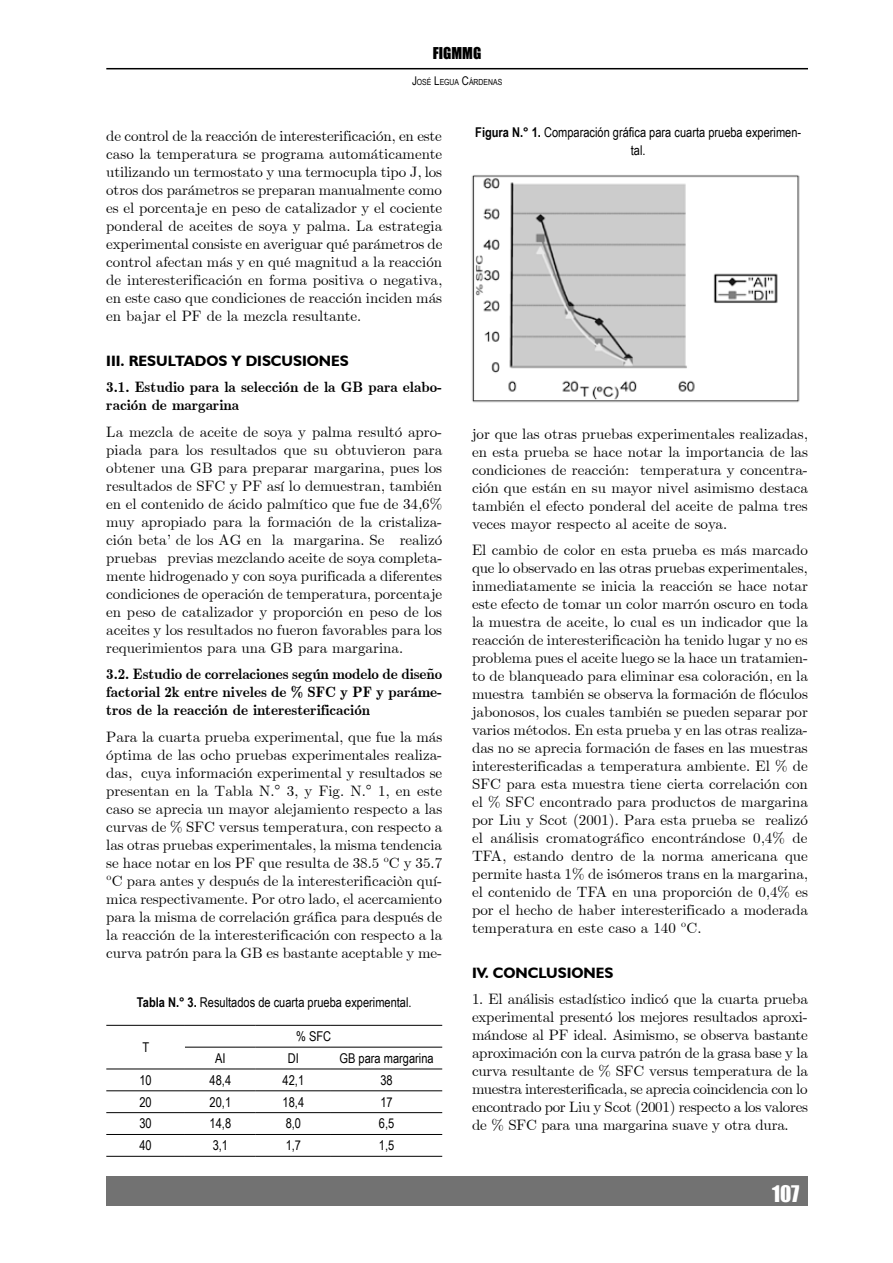
<style>
.page{position:relative;width:893px;height:1263px;background:#fff}
.page>*{position:absolute;margin:0;border:0;box-sizing:border-box;transform-origin:0 0}
.t1{font:21px "Impact";color:#fff}
.t2{font:15px/18px "Euclid";color:#000;text-align:justify}
.t3{font:700 15px/18px "Euclid";color:#000}
.t4{font:700 15px "Humanist 521 BT";color:#000}
.t5{font:15px "Impact";color:#000}
.t6{font:13.5px/18px "Arial Narrow";color:#000;text-align:center}
.t7{font:8.4px "Arial Narrow";color:#000}
.s1{font-size:12px}
.s2{font-weight:700}
</style>
<div class="page">
<div style="left:106px;top:1176px;width:702px;height:30px;background:#727272"></div>
<hr style="left:106px;top:68px;width:702px;height:1px;background:#000">
<hr style="left:106px;top:1025px;width:79px;height:1px;background:#000">
<hr style="left:185px;top:1025px;width:71px;height:1px;background:#000">
<hr style="left:256px;top:1025px;width:75px;height:1px;background:#000">
<hr style="left:331px;top:1025px;width:111px;height:1px;background:#000">
<hr style="left:185px;top:1047px;width:71px;height:1px;background:#000">
<hr style="left:256px;top:1047px;width:75px;height:1px;background:#000">
<hr style="left:331px;top:1047px;width:111px;height:1px;background:#000">
<hr style="left:106px;top:1068px;width:79px;height:1px;background:#000">
<hr style="left:185px;top:1068px;width:71px;height:1px;background:#000">
<hr style="left:256px;top:1068px;width:75px;height:1px;background:#000">
<hr style="left:331px;top:1068px;width:111px;height:1px;background:#000">
<hr style="left:106px;top:1090px;width:79px;height:1px;background:#000">
<hr style="left:185px;top:1090px;width:71px;height:1px;background:#000">
<hr style="left:256px;top:1090px;width:75px;height:1px;background:#000">
<hr style="left:331px;top:1090px;width:111px;height:1px;background:#000">
<hr style="left:106px;top:1112px;width:79px;height:1px;background:#000">
<hr style="left:185px;top:1112px;width:71px;height:1px;background:#000">
<hr style="left:256px;top:1112px;width:75px;height:1px;background:#000">
<hr style="left:331px;top:1112px;width:111px;height:1px;background:#000">
<hr style="left:106px;top:1134px;width:79px;height:1px;background:#000">
<hr style="left:185px;top:1134px;width:71px;height:1px;background:#000">
<hr style="left:256px;top:1134px;width:75px;height:1px;background:#000">
<hr style="left:331px;top:1134px;width:111px;height:1px;background:#000">
<hr style="left:106px;top:1156px;width:79px;height:1px;background:#000">
<hr style="left:185px;top:1156px;width:71px;height:1px;background:#000">
<hr style="left:256px;top:1156px;width:75px;height:1px;background:#000">
<hr style="left:331px;top:1156px;width:111px;height:1px;background:#000">
<img style="left:472px;top:175px;width:328px;height:228px">
<p class="t5" style="left:433px;top:41px;width:50px">FIGMMG</p>
<p class="t7" style="left:412px;top:76px;width:92px"><span class="s1">J</span>OSÉ <span class="s1">L</span>EGUA <span class="s1">C</span>ÁRDENAS</p>
<p class="t2" style="left:106px;top:127px;width:338px">de control de la reacción de interesterificación, en este caso la temperatura se programa automáticamente utilizando un termostato y una termocupla tipo J, los otros dos parámetros se preparan manualmente como es el porcentaje en peso de catalizador y el cociente ponderal de aceites de soya y palma. La estrategia experimental consiste en averiguar qué parámetros de control afectan más y en qué magnitud a la reacción de interesterificación en forma positiva o negativa, en este caso que condiciones de reacción inciden más en bajar el PF de la mezcla resultante.</p>
<p class="t4" style="left:106px;top:351px;width:244px">III. RESULTADOS Y DISCUSIONES</p>
<p class="t3" style="left:106px;top:379px;width:337px">3.1. Estudio para la selección de la GB para elabo&shy;ración de margarina</p>
<p class="t2" style="left:106px;top:423px;width:338px">La mezcla de aceite de soya y palma resultó apro&shy;piada para los resultados que su obtuvieron para obtener una GB para preparar margarina, pues los resultados de SFC y PF así lo demuestran, también en el contenido de ácido palmítico que fue de 34,6% muy apropiado para la formación de la cristaliza&shy;ción beta’ de los AG en la margarina. Se realizó pruebas previas mezclando aceite de soya completa&shy;mente hidrogenado y con soya purificada a diferentes condiciones de operación de temperatura, porcentaje en peso de catalizador y proporción en peso de los aceites y los resultados no fueron favorables para los requerimientos para una GB para margarina.</p>
<p class="t3" style="left:106px;top:666px;width:337px;text-align:justify">3.2. Estudio de correlaciones según modelo de diseño factorial 2k entre niveles de % SFC y PF y paráme&shy;tros de la reacción de interesterificación</p>
<p class="t2" style="left:106px;top:728px;width:337px">Para la cuarta prueba experimental, que fue la más óptima de las ocho pruebas experimentales realiza&shy;das, cuya información experimental y resultados se presentan en la Tabla N.° 3, y Fig. N.° 1, en este caso se aprecia un mayor alejamiento respecto a las curvas de % SFC versus temperatura, con respecto a las otras pruebas experimentales, la misma tendencia se hace notar en los PF que resulta de 38.5 ºC y 35.7 ºC para antes y después de la interesterificaciòn quí&shy;mica respectivamente. Por otro lado, el acercamiento para la misma de correlación gráfica para después de la reacción de la interesterificación con respecto a la curva patrón para la GB es bastante aceptable y me-</p>
<p class="t6" style="left:137px;top:993px;width:276px"><span class="s2">Tabla N.° 3.</span> Resultados de cuarta prueba experimental.</p>
<p class="t6" style="left:142px;top:1038px;width:8px">T</p>
<p class="t6" style="left:296px;top:1027px;width:37px">% SFC</p>
<p class="t6" style="left:215px;top:1049px;width:12px">AI</p>
<p class="t6" style="left:288px;top:1049px;width:13px">DI</p>
<p class="t6" style="left:339px;top:1049px;width:96px">GB para margarina</p>
<p class="t6" style="left:139px;top:1070px;width:14px">10</p>
<p class="t6" style="left:210px;top:1070px;width:23px">48,4</p>
<p class="t6" style="left:283px;top:1070px;width:23px">42,1</p>
<p class="t6" style="left:380px;top:1070px;width:14px">38</p>
<p class="t6" style="left:139px;top:1092px;width:14px">20</p>
<p class="t6" style="left:210px;top:1092px;width:23px">20,1</p>
<p class="t6" style="left:283px;top:1092px;width:23px">18,4</p>
<p class="t6" style="left:380px;top:1092px;width:14px">17</p>
<p class="t6" style="left:139px;top:1114px;width:14px">30</p>
<p class="t6" style="left:210px;top:1114px;width:23px">14,8</p>
<p class="t6" style="left:286px;top:1114px;width:17px">8,0</p>
<p class="t6" style="left:379px;top:1114px;width:17px">6,5</p>
<p class="t6" style="left:139px;top:1136px;width:14px">40</p>
<p class="t6" style="left:213px;top:1136px;width:17px">3,1</p>
<p class="t6" style="left:286px;top:1136px;width:17px">1,7</p>
<p class="t6" style="left:379px;top:1136px;width:17px">1,5</p>
<p class="t6" style="left:475px;top:123px;width:327px"><span class="s2">Figura N.° 1.</span> Comparación gráfica para cuarta prueba experimen&shy;tal.</p>
<p class="t2" style="left:472px;top:425px;width:337px">jor que las otras pruebas experimentales realizadas, en esta prueba se hace notar la importancia de las condiciones de reacción: temperatura y concentra&shy;ción que están en su mayor nivel asimismo destaca también el efecto ponderal del aceite de palma tres veces mayor respecto al aceite de soya.</p>
<p class="t2" style="left:472px;top:541px;width:338px">El cambio de color en esta prueba es más marcado que lo observado en las otras pruebas experimentales, inmediatamente se inicia la reacción se hace notar este efecto de tomar un color marrón oscuro en toda la muestra de aceite, lo cual es un indicador que la reacción de interesterificaciòn ha tenido lugar y no es problema pues el aceite luego se la hace un tratamien&shy;to de blanqueado para eliminar esa coloración, en la muestra también se observa la formación de flóculos jabonosos, los cuales también se pueden separar por varios métodos. En esta prueba y en las otras realiza&shy;das no se aprecia formación de fases en las muestras interesterificadas a temperatura ambiente. El % de SFC para esta muestra tiene cierta correlación con el % SFC encontrado para productos de margarina por Liu y Scot (2001). Para esta prueba se realizó el análisis cromatográfico encontrándose 0,4% de TFA, estando dentro de la norma americana que permite hasta 1% de isómeros trans en la margarina, el contenido de TFA en una proporción de 0,4% es por el hecho de haber interesterificado a moderada temperatura en este caso a 140 ºC.</p>
<p class="t4" style="left:472px;top:963px;width:143px">IV. CONCLUSIONES</p>
<p class="t2" style="left:472px;top:990px;width:338px">1. El análisis estadístico indicó que la cuarta prueba experimental presentó los mejores resultados aproxi&shy;mándose al PF ideal. Asimismo, se observa bastante aproximación con la curva patrón de la grasa base y la curva resultante de % SFC versus temperatura de la muestra interesterificada, se aprecia coincidencia con lo encontrado por Liu y Scot (2001) respecto a los valores de % SFC para una margarina suave y otra dura.</p>
<h1 class="t1" style="left:772px;top:1178px;width:29px">107</h1>
</div>
